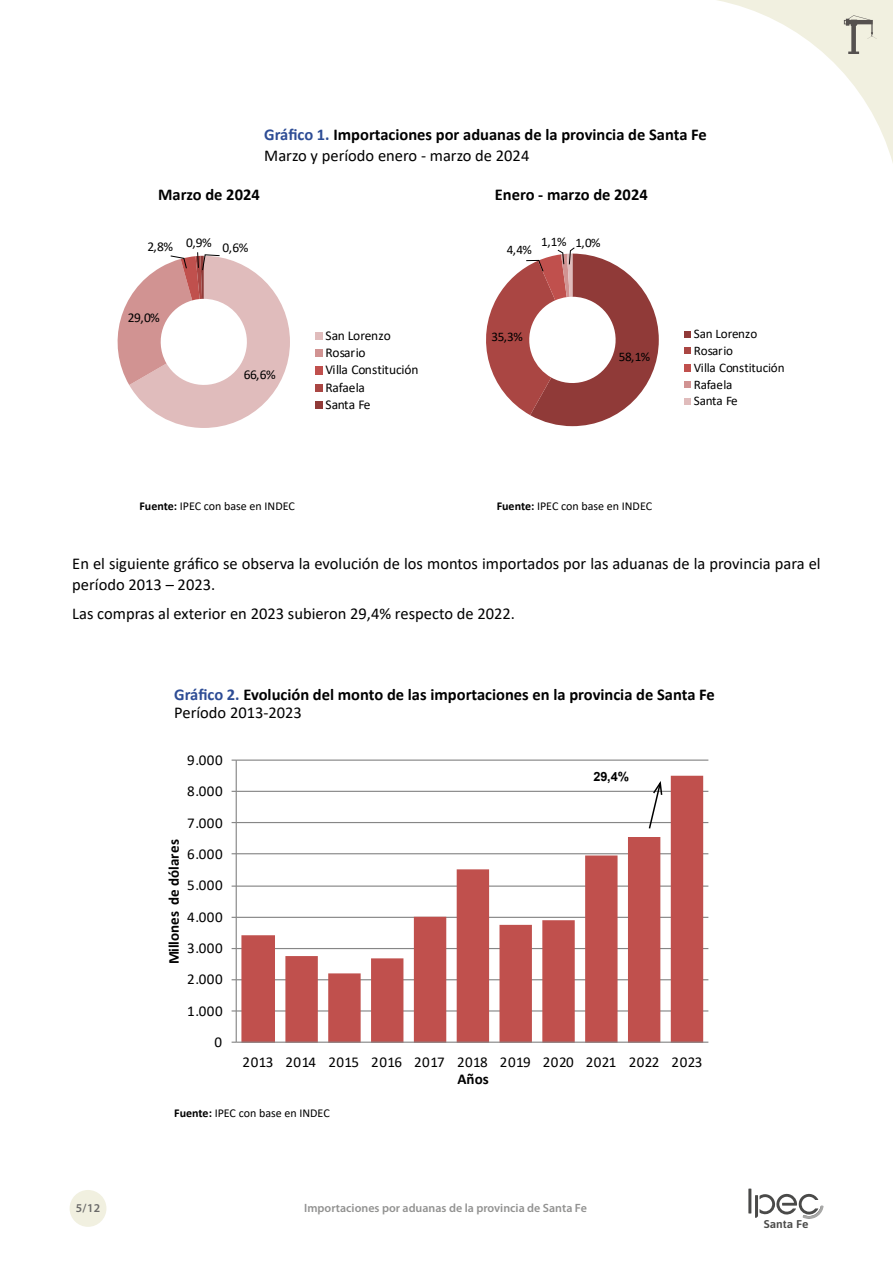
<style>
.page{position:relative;width:893px;height:1263px;background:#fff}
.page>*{position:absolute;margin:0;border:0;box-sizing:border-box;transform-origin:0 0}
.t1{font:700 16.5px/21px "Calibri";color:#000}
.t2{font:16.5px/21px "Calibri";color:#000}
.t3{font:15px "Calibri";letter-spacing:.03em;color:#000}
.t4{font:700 15px "Calibri";color:#000}
.t5{font:13.5px/17.4px "Calibri";letter-spacing:-.01em;color:#000}
.t6{font:13.05px/17px "Calibri";letter-spacing:-.01em;color:#000}
.t7{font:700 12.75px "Arial";color:#000}
.t8{font:12px "Calibri";color:#000}
.t9{font:600 12px "Myriad Pro";color:#929291}
.t10{font:600 12px "Myriad Pro";color:#6a6a69}
.t11{font:600 11.25px "Asap";color:#4a4a49;scale:1.06 1}
.s1{color:#2d4c95}
.s2{font-weight:400}
.s3{font-weight:700}
</style>
<div class="page">
<div style="left:70px;top:1190px;width:36px;height:37px;background:#f1f0e0;border-radius:50%"></div>
<hr style="left:748px;top:1188px;width:3px;height:25px;background:#4a4a49">
<svg style="left:755px;top:1193px;width:69px;height:26px"></svg>
<svg style="left:717px;top:0;width:176px;height:163px"></svg>
<div style="left:315px;top:332px;width:7px;height:8px;background:#e0bcbc"></div>
<div style="left:315px;top:349px;width:7px;height:8px;background:#d19392"></div>
<div style="left:315px;top:366px;width:7px;height:9px;background:#c0504d"></div>
<div style="left:315px;top:384px;width:7px;height:8px;background:#aa4643"></div>
<div style="left:315px;top:401px;width:7px;height:8px;background:#903a38"></div>
<div style="left:684px;top:331px;width:7px;height:7px;background:#903a38"></div>
<div style="left:684px;top:347px;width:7px;height:7px;background:#aa4643"></div>
<div style="left:684px;top:364px;width:7px;height:8px;background:#c0504d"></div>
<div style="left:684px;top:381px;width:7px;height:7px;background:#d19392"></div>
<div style="left:684px;top:398px;width:7px;height:7px;background:#e0bcbc"></div>
<hr style="left:236px;top:1010px;width:472px;height:1px;background:#868686">
<hr style="left:236px;top:979px;width:472px;height:1px;background:#868686">
<hr style="left:236px;top:948px;width:472px;height:1px;background:#868686">
<hr style="left:236px;top:917px;width:472px;height:1px;background:#868686">
<hr style="left:236px;top:885px;width:472px;height:2px;background:#868686">
<hr style="left:236px;top:853px;width:472px;height:1px;background:#868686">
<hr style="left:236px;top:822px;width:472px;height:1px;background:#868686">
<hr style="left:236px;top:791px;width:472px;height:1px;background:#868686">
<hr style="left:236px;top:759px;width:472px;height:2px;background:#868686">
<svg style="left:241px;top:776px;width:462px;height:265px"></svg>
<hr style="left:236px;top:760px;width:1px;height:282px;background:#868686">
<hr style="left:236px;top:1041px;width:472px;height:2px;background:#868686">
<svg style="left:648px;top:779px;width:15px;height:51px"></svg>
<svg style="left:117px;top:252px;width:173px;height:176px"></svg>
<svg style="left:486px;top:247px;width:173px;height:179px"></svg>
<p class="t1" style="left:264px;top:124px;width:444px"><span class="s1">Gráfico 1.</span> Importaciones por aduanas de la provincia de Santa Fe<br><span class="s2">Marzo y período enero - marzo de 2024</span></p>
<p class="t1" style="left:158px;top:184px;width:103px">Marzo de 2024</p>
<p class="t1" style="left:495px;top:184px;width:154px">Enero - marzo de 2024</p>
<p class="t5" style="left:147px;top:238px;width:102px">2,8% 0,9% 0,6%</p>
<p class="t5" style="left:128px;top:308px;width:34px">29,0%</p>
<p class="t5" style="left:244px;top:365px;width:34px">66,6%</p>
<p class="t5" style="left:325px;top:326px;width:95px">San Lorenzo<br>Rosario<br>Villa Constitución<br>Rafaela<br>Santa Fe</p>
<p class="t6" style="left:507px;top:241px;width:27px">4,4%</p>
<p class="t6" style="left:541px;top:233px;width:61px">1,1% 1,0%</p>
<p class="t6" style="left:491px;top:328px;width:33px">35,3%</p>
<p class="t6" style="left:619px;top:347px;width:33px">58,1%</p>
<p class="t8" style="left:139px;top:497px;width:157px"><span class="s3">Fuente:</span> IPEC con base en INDEC</p>
<p class="t8" style="left:497px;top:497px;width:157px"><span class="s3">Fuente:</span> IPEC con base en INDEC</p>
<p class="t6" style="left:694px;top:324px;width:92px">San Lorenzo<br>Rosario<br>Villa Constitución<br>Rafaela<br>Santa Fe</p>
<p class="t2" style="left:72px;top:552px;width:750px">En el siguiente gráfico se observa la evolución de los montos importados por las aduanas de la provincia para el período 2013 – 2023.</p>
<p class="t2" style="left:72px;top:603px;width:444px">Las compras al exterior en 2023 subieron 29,4% respecto de 2022.</p>
<p class="t1" style="left:174px;top:685px;width:542px;line-height:18px"><span class="s1">Gráfico 2.</span> Evolución del monto de las importaciones en la provincia de Santa Fe<br><span class="s2">Período 2013-2023</span></p>
<p class="t3" style="left:187px;top:750px;width:37px">9.000</p>
<p class="t3" style="left:187px;top:781px;width:37px">8.000</p>
<p class="t4" style="left:163px;top:964px;width:127px;rotate:-90deg">Millones de dólares</p>
<p class="t3" style="left:187px;top:812px;width:37px">7.000</p>
<p class="t3" style="left:187px;top:844px;width:37px">6.000</p>
<p class="t3" style="left:187px;top:875px;width:37px">5.000</p>
<p class="t3" style="left:187px;top:906px;width:37px">4.000</p>
<p class="t3" style="left:187px;top:938px;width:37px">3.000</p>
<p class="t3" style="left:187px;top:969px;width:37px">2.000</p>
<p class="t3" style="left:187px;top:1000px;width:37px">1.000</p>
<p class="t3" style="left:215px;top:1032px;width:9px">0</p>
<p class="t7" style="left:593px;top:767px;width:37px">29,4%</p>
<p class="t3" style="left:243px;top:1052px;width:461px">2013 2014 2015 2016 2017 2018 2019 2020 2021 2022 2023</p>
<p class="t4" style="left:457px;top:1068px;width:33px">Años</p>
<p class="t8" style="left:174px;top:1104px;width:157px"><span class="s3">Fuente:</span> IPEC con base en INDEC</p>
<p class="t10" style="left:76px;top:1200px;width:26px">5/12</p>
<p class="t9" style="left:304px;top:1200px;width:284px">Importaciones por aduanas de la provincia de Santa Fe</p>
<p class="t11" style="left:764px;top:1216px;width:44px">Santa Fe</p>
</div>
